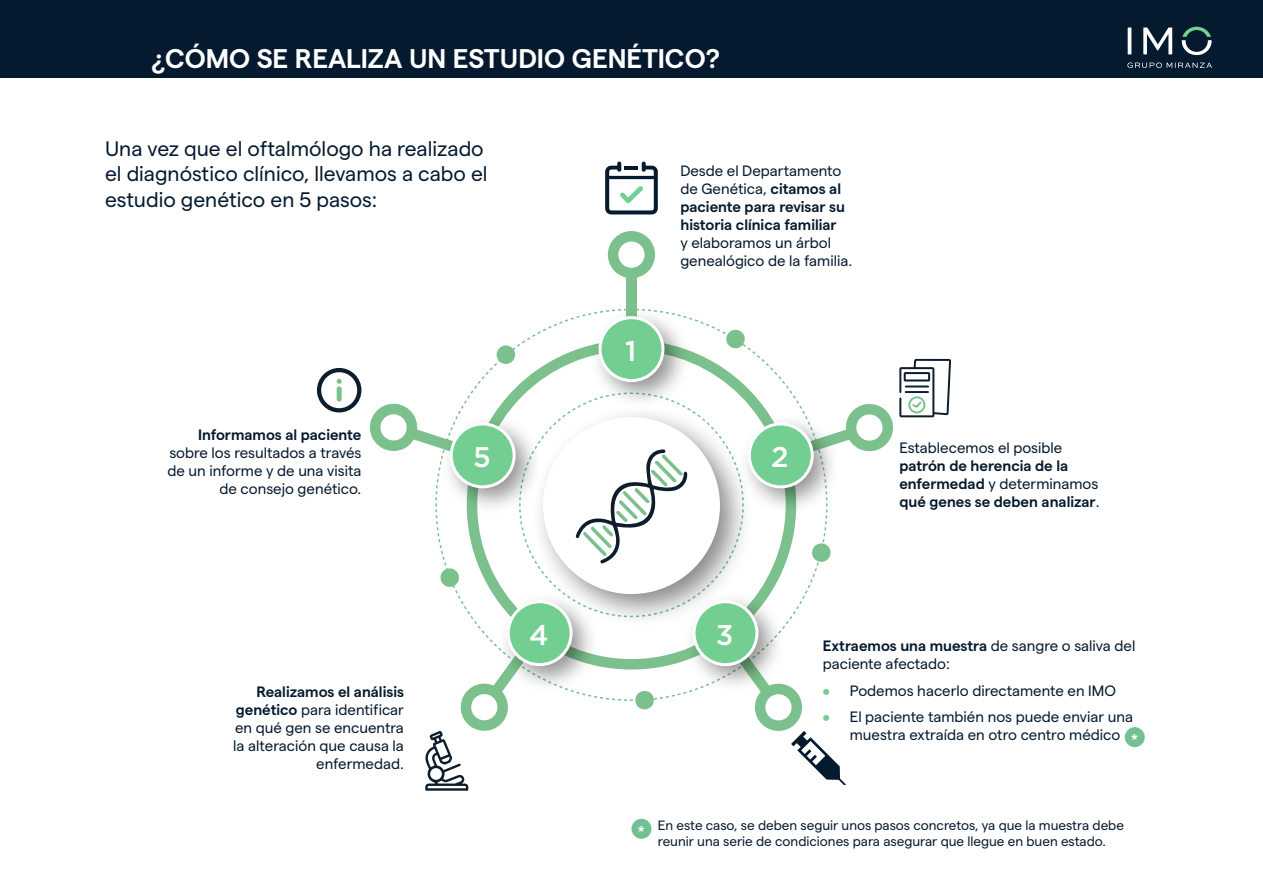
<style>
.page{position:relative;width:1263px;height:893px;background:#fff}
.page>*{position:absolute;margin:0;border:0;box-sizing:border-box;transform-origin:0 0}
.t1{font:500 28.5px "Gotham";color:#fff}
.t2{font:600 27px "Matter";color:#fff}
.t3{font:21px/25.2px "Matter";color:#051a2e}
.t4{font:15px/18px "Matter";color:#051a2e}
.t5{font:600 15px/18px "Matter";color:#051a2e}
.t6{font:600 14.25px "Matter";color:#fff}
.t7{font:13.5px/16.2px "Matter";color:#051a2e}
.s1{font-weight:400}
.s2{font-weight:600}
.s3{font-weight:600;color:#73cf91}
</style>
<div class="page">
<div style="left:0;top:0;width:1263px;height:78px;background:#051a2e"></div>
<svg style="left:1182px;top:27px;width:30px;height:28px"></svg>
<svg style="left:1143px;top:28px;width:29px;height:26px"></svg>
<hr style="left:1128px;top:28px;width:3px;height:26px;background:#fff">
<svg style="left:1127px;top:62px;width:85px;height:6px"></svg>
<div style="left:626px;top:269px;width:11px;height:76px;background:#7cc18d"></div>
<svg style="left:608px;top:231px;width:47px;height:47px"></svg>
<svg style="left:605px;top:161px;width:53px;height:53px"></svg>
<svg style="left:317px;top:368px;width:44px;height:44px"></svg>
<svg style="left:370px;top:308px;width:581px;height:483px"></svg>
<div style="left:1125px;top:727px;width:20px;height:20px;background:#74c095;border-radius:50%"></div>
<div style="left:631px;top:819px;width:20px;height:20px;background:#74c095;border-radius:50%"></div>
<h2 class="t2" style="left:153px;top:39px;width:569px">¿CÓMO SE REALIZA UN ESTUDIO GENÉTICO?</h2>
<h3 class="t3" style="left:105px;top:134px;width:384px">Una vez que el oftalmólogo ha realizado el diagnóstico clínico, llevamos a cabo el estudio genético en 5 pasos:</h3>
<p class="t5" style="left:198px;top:425px;width:165px">Informamos al paciente</p>
<p class="t4" style="left:168px;top:443px;width:195px;text-align:right">sobre los resultados a través de un informe y de una visita de consejo genético.</p>
<h1 class="t1" style="left:473px;top:438px;width:19px">5</h1>
<h1 class="t1" style="left:625px;top:332px;width:13px">1</h1>
<p class="t5" style="left:680px;top:160px;width:166px"><span class="s1">Desde el Departamento de Genética,</span> citamos al paciente para revisar su historia clínica familiar</p>
<p class="t4" style="left:680px;top:232px;width:173px">y elaboramos un árbol genealógico de la familia.</p>
<h1 class="t1" style="left:771px;top:438px;width:19px">2</h1>
<p class="t4" style="left:899px;top:437px;width:165px">Establecemos el posible</p>
<p class="t5" style="left:899px;top:455px;width:202px">patrón de herencia de la enfermedad <span class="s1">y determinamos </span>qué genes se deben analizar<span class="s1">.</span></p>
<p class="t4" style="left:233px;top:681px;width:172px;text-align:right"><span class="s2">Realizamos el análisis genético</span> para identificar en qué gen se encuentra la alteración que causa la enfermedad.</p>
<h1 class="t1" style="left:529px;top:616px;width:21px">4</h1>
<h1 class="t1" style="left:716px;top:616px;width:19px">3</h1>
<p class="t4" style="left:823px;top:636px;width:314px"><span class="s2">Extraemos una muestra</span> de sangre o saliva del paciente afectado:</p>
<p class="t4" style="left:823px;top:680px;width:295px"><span class="s3">•</span> Podemos hacerlo directamente en IMO</p>
<p class="t4" style="left:850px;top:707px;width:290px;text-indent:-27px"><span class="s3">•</span> El paciente también nos puede enviar una muestra extraída en otro centro médico <sub>*</sub></p>
<p class="t6" style="left:638px;top:820px;width:8px">*</p>
<p class="t7" style="left:658px;top:816px;width:468px">En este caso, se deben seguir unos pasos concretos, ya que la muestra debe reunir una serie de condiciones para asegurar que llegue en buen estado.</p>
</div>
